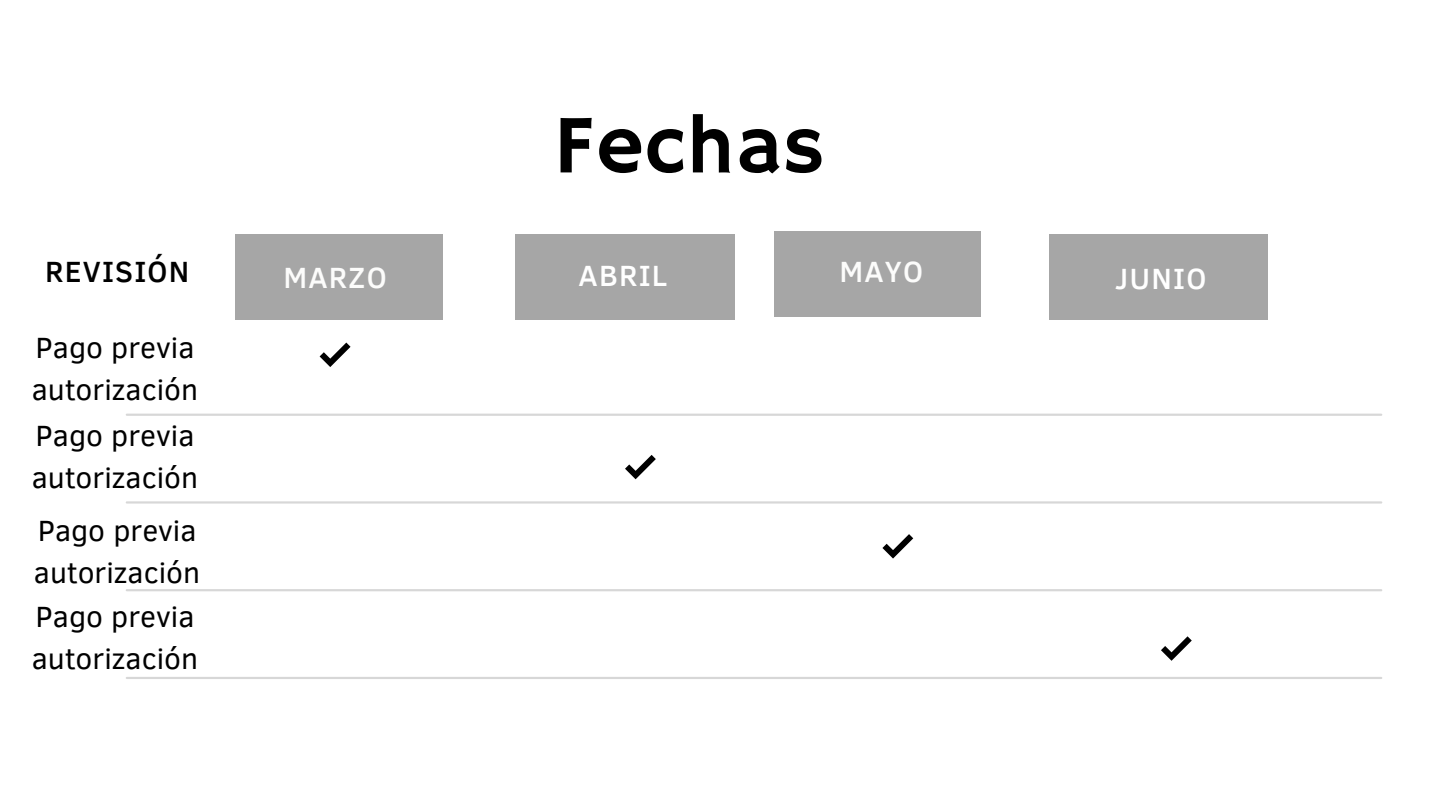
<style>
.page{position:relative;width:1440px;height:810px;background:#fff}
.page>*{position:absolute;margin:0;border:0;box-sizing:border-box;transform-origin:0 0}
.t1{font:83.5px "Hammersmith One";color:#000}
.t2{font:30px/42px "Clear Sans";color:#000}
.t3{font:500 30px "Clear Sans";letter-spacing:.04em;color:#fff}
.t4{font:500 30px "Clear Sans";letter-spacing:.04em;color:#fcfcfb}
.t5{font:500 30px "Clear Sans";letter-spacing:.04em;color:#000}
</style>
<div class="page">
<svg style="left:882px;top:534px;width:31px;height:25px"></svg>
<svg style="left:625px;top:455px;width:31px;height:24px"></svg>
<svg style="left:1161px;top:636px;width:31px;height:25px"></svg>
<svg style="left:320px;top:343px;width:31px;height:24px"></svg>
<div style="left:235px;top:234px;width:207px;height:86px;background:#a6a6a6"></div>
<div style="left:515px;top:234px;width:220px;height:86px;background:#a6a6a6"></div>
<hr style="left:127px;top:414px;width:1254px;height:2px;background:#000">
<hr style="left:127px;top:501px;width:1254px;height:3px;background:#000">
<hr style="left:127px;top:589px;width:1254px;height:2px;background:#000">
<hr style="left:127px;top:677px;width:1254px;height:2px;background:#000">
<div style="left:774px;top:231px;width:207px;height:86px;background:#a6a6a6"></div>
<div style="left:1049px;top:234px;width:219px;height:86px;background:#a6a6a6"></div>
<h2 class="t5" style="left:45px;top:250px;width:146px">REVISIÓN</h2>
<h1 class="t2" style="left:32px;top:325px;width:168px">Pago previa autorización</h1>
<p class="t2" style="left:32px;top:413px;width:168px">Pago previa autorización</p>
<p class="t2" style="left:34px;top:508px;width:168px">Pago previa autorización</p>
<p class="t2" style="left:32px;top:594px;width:168px">Pago previa autorización</p>
<h2 class="t1" style="left:554px;top:97px;width:273px">Fechas</h2>
<h2 class="t4" style="left:283px;top:256px;width:105px">MARZO</h2>
<h2 class="t3" style="left:579px;top:254px;width:90px">ABRIL</h2>
<h2 class="t4" style="left:840px;top:250px;width:85px">MAYO</h2>
<p class="t3" style="left:1115px;top:256px;width:93px">JUNIO</p>
</div>
